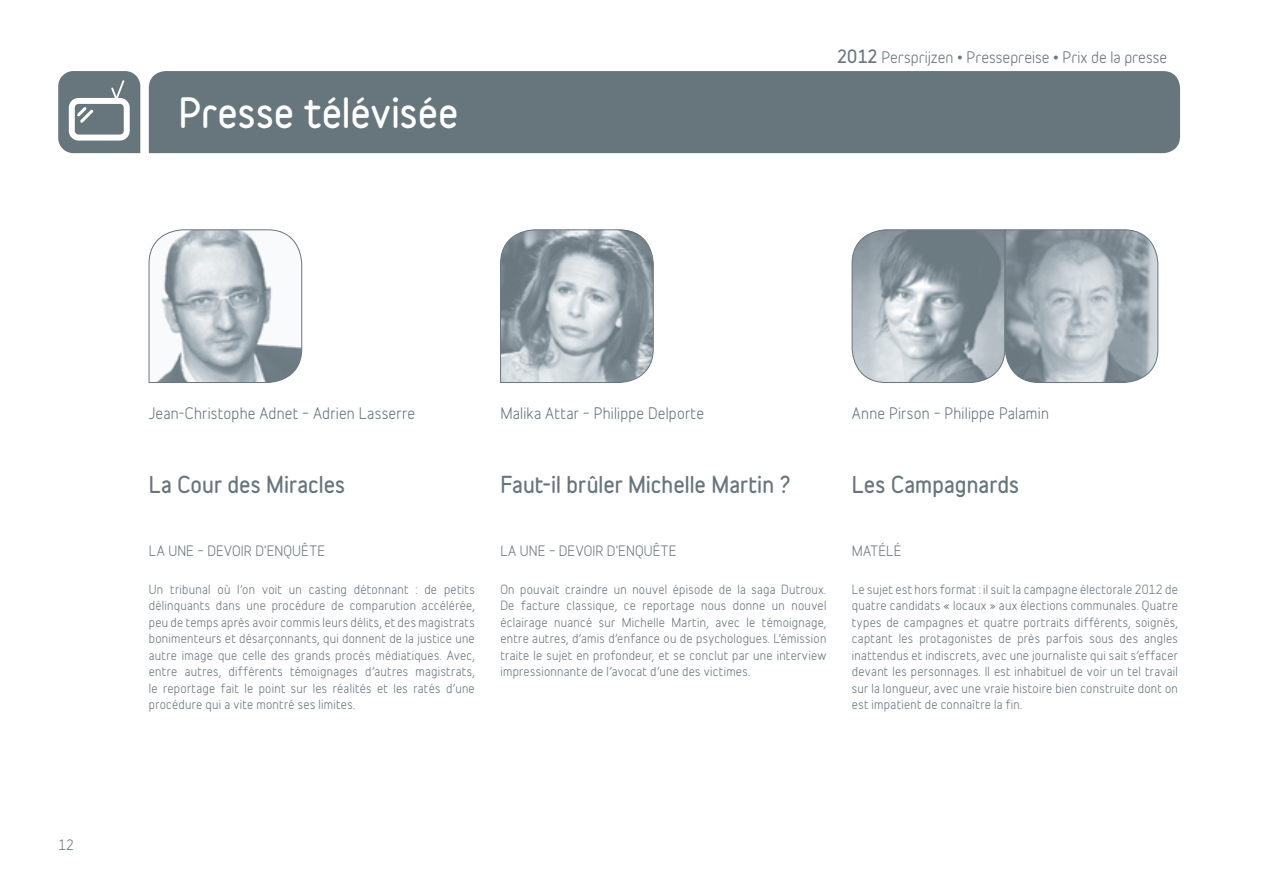
<style>
.page{position:relative;width:1263px;height:893px;background:#fff}
.page>*{position:absolute;margin:0;border:0;box-sizing:border-box;transform-origin:0 0}
.Titel_hoofdstuk{font:700 37.5px "Belfius Normal";color:#fff}
.Titel1{font:700 21px "Belfius Alternative";letter-spacing:.005em;color:#67757d}
.Naam{font:15px "Belfius Alternative";letter-spacing:.015em;color:#67757d}
.t1{font:15px "Belfius Normal";color:#67757d}
.Medium{font:13.5px "Belfius Alternative";letter-spacing:.01em;color:#67757d}
.Tekst{font:12px/16.5px "Belfius Alternative";letter-spacing:.025em;color:#67757d;text-align:justify}
.s1{font-weight:700;font-size:16.5px}
</style>
<div class="page">
<div style="left:149px;top:71px;width:1031px;height:82px;background:#67757d"></div>
<svg style="left:852px;top:229px;width:306px;height:154px;background:#a0abb2"></svg>
<svg style="left:500px;top:229px;width:154px;height:154px;background:#a1abb2"></svg>
<svg style="left:58px;top:71px;width:82px;height:82px"></svg>
<svg style="left:149px;top:229px;width:153px;height:154px"></svg>
<p class="Titel_hoofdstuk" style="left:179px;top:84px;width:282px">Presse télévisée</p>
<p class="t1" style="left:837px;top:44px;width:332px"><span class="s1">2012</span> Persprijzen • Pressepreise • Prix de la presse</p>
<p class="Medium" style="left:58px;top:834px;width:17px">12</p>
<p class="Naam" style="left:149px;top:401px;width:268px">Jean-Christophe Adnet – Adrien Lasserre</p>
<p class="Naam" style="left:500px;top:401px;width:205px">Malika Attar – Philippe Delporte</p>
<p class="Naam" style="left:852px;top:401px;width:199px">Anne Pirson – Philippe Palamin</p>
<p class="Titel1" style="left:149px;top:468px;width:198px">La Cour des Miracles</p>
<p class="Titel1" style="left:500px;top:468px;width:292px">Faut-il brûler Michelle Martin ?</p>
<p class="Titel1" style="left:852px;top:468px;width:169px">Les Campagnards</p>
<p class="Medium" style="left:149px;top:540px;width:178px">LA UNE – DEVOIR D'ENQUÊTE</p>
<p class="Tekst" style="left:149px;top:580px;width:328px">Un tribunal où l’on voit un casting détonnant : de petits délinquants dans une procédure de comparution accélérée, peu de temps après avoir commis leurs délits, et des magistrats bonimenteurs et désarçonnants, qui donnent de la justice une autre image que celle des grands procès médiatiques. Avec, entre autres, différents témoignages d’autres magistrats, le reportage fait le point sur les réalités et les ratés d’une procédure qui a vite montré ses limites.</p>
<p class="Medium" style="left:500px;top:540px;width:178px">LA UNE – DEVOIR D'ENQUÊTE</p>
<p class="Tekst" style="left:500px;top:580px;width:328px">On pouvait craindre un nouvel épisode de la saga Dutroux.<br>De facture classique, ce reportage nous donne un nouvel éclairage nuancé sur Michelle Martin, avec le témoignage, entre autres, d’amis d’enfance ou de psychologues. L’émission traite le sujet en profondeur, et se conclut par une interview impressionnante de l’avocat d’une des victimes.</p>
<p class="Medium" style="left:852px;top:540px;width:51px">MATÉLÉ</p>
<p class="Tekst" style="left:852px;top:580px;width:328px">Le sujet est hors format : il suit la campagne électorale 2012 de quatre candidats « locaux » aux élections communales. Quatre types de campagnes et quatre portraits différents, soignés, captant les protagonistes de près parfois sous des angles inattendus et indiscrets, avec une journaliste qui sait s’effacer devant les personnages. Il est inhabituel de voir un tel travail sur la longueur, avec une vraie histoire bien construite dont on est impatient de connaître la fin.</p>
</div>
